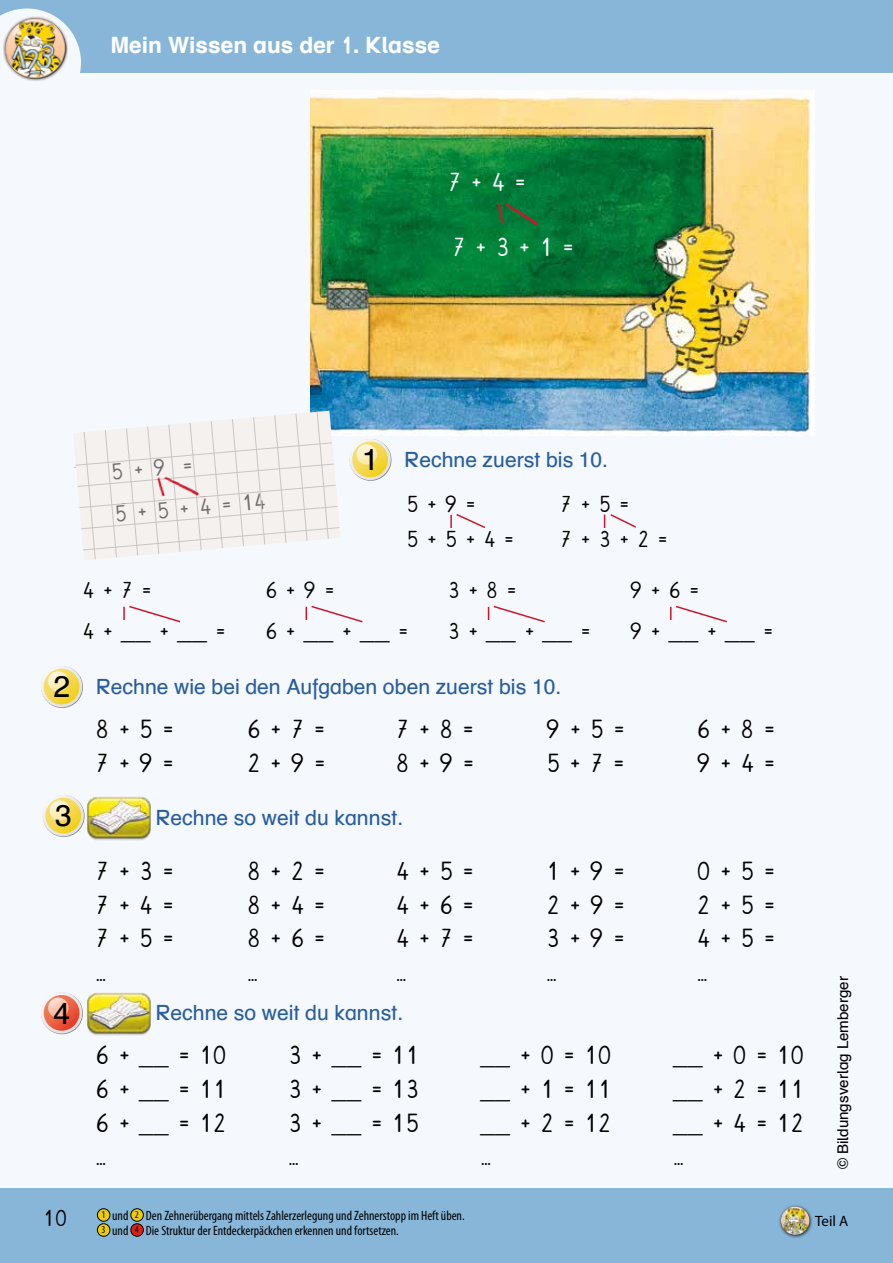
<style>
.page{position:relative;width:893px;height:1263px;background:#f5f8fc}
.page>*{position:absolute;margin:0;border:0;box-sizing:border-box;transform-origin:0 0}
.t1{font:30px "Schulbuch Nord OE Normal";color:#000}
.t2{font:27px "Schulbuch Nord OE Roman";color:#000}
.t3{font:25.5px/33.6px "Schuschri 95 0";color:#000;text-align:justify}
.t4{font:25.5px "Schuschri 95 0";color:#fff}
.t5{font:22.5px/41px "Schuschri 95 0";color:#000}
.t6{font:22.5px "Schulbuch Nord OE Bold";color:#fff}
.t7{font:22.5px/42.5px "Schuschri 95 0";color:#706f6f}
.t8{font:21px "Schulbuch Nord OE Roman";color:#295e9c}
.t9{font:15px "Schulbuch Nord OE Roman";color:#000}
.t10{font:15px "Myriad Pro";color:#000}
.t11{font:condensed 13.5px/15px "Myriad Pro";color:#000}
.s1{font-family:"Schuschri 95 0"}
.s2{font-family:"Century Gothic"}
.s3{font-family:"Schulbuch Nord OE Normal";font-size:30px;color:#000}
.s4{font-family:"Schulbuch Nord OE Roman";font-size:27px}
.s5{font-family:"Century Gothic";font-size:22.5px}
.s6{font-family:"Schuschri 95 0";font-size:22.5px}
.s7{font-size:10.5px}
</style>
<div class="page">
<div style="left:0;top:1188px;width:893px;height:75px;background:#87b6d9"></div>
<div style="left:0;top:0;width:893px;height:72px;background:#87b6d9"></div>
<svg style="left:0;top:9px;width:81px;height:64px"></svg>
<div style="left:3px;top:16px;width:67px;height:67px;background:#000;opacity:.75"></div>
<img style="left:5px;top:18px;width:62px;height:61px;border-radius:31px">
<div style="left:97px;top:1209px;width:13px;height:12px;background:#efcd00;border-radius:50%"></div>
<div style="left:97px;top:1208px;width:13px;height:13px;border:1px solid #000;border-radius:50%"></div>
<div style="left:131px;top:1209px;width:12px;height:12px;background:#efcd00;border-radius:50%"></div>
<div style="left:131px;top:1208px;width:13px;height:13px;border:1px solid #000;border-radius:50%"></div>
<div style="left:97px;top:1224px;width:13px;height:12px;background:#efcd00;border-radius:50%"></div>
<div style="left:97px;top:1223px;width:13px;height:13px;border:1px solid #000;border-radius:50%"></div>
<div style="left:131px;top:1224px;width:12px;height:12px;background:#e41e18;border-radius:50%"></div>
<div style="left:131px;top:1223px;width:13px;height:13px;border:1px solid #000;border-radius:50%"></div>
<div style="left:779px;top:1204px;width:34px;height:34px;background:#000;opacity:.75"></div>
<img style="left:781px;top:1206px;width:28px;height:29px;border-radius:14px">
<svg style="left:343px;top:36px;width:7px;height:18px"></svg>
<img style="left:310px;top:92px;width:500px;height:340px">
<img style="left:452px;top:201px;width:121px;height:25px">
<svg style="left:73px;top:410px;width:268px;height:150px"></svg>
<img style="left:112px;top:469px;width:123px;height:35px">
<svg style="left:450px;top:514px;width:35px;height:14px"></svg>
<svg style="left:604px;top:514px;width:32px;height:14px"></svg>
<svg style="left:123px;top:605px;width:58px;height:18px"></svg>
<svg style="left:306px;top:605px;width:57px;height:18px"></svg>
<svg style="left:488px;top:605px;width:57px;height:18px"></svg>
<svg style="left:670px;top:605px;width:57px;height:18px"></svg>
<svg style="left:350px;top:439px;width:41px;height:42px"></svg>
<svg style="left:349px;top:439px;width:42px;height:41px"></svg>
<svg style="left:352px;top:442px;width:36px;height:35px"></svg>
<svg style="left:357px;top:444px;width:20px;height:21px"></svg>
<svg style="left:41px;top:992px;width:42px;height:42px"></svg>
<svg style="left:41px;top:992px;width:41px;height:41px"></svg>
<svg style="left:44px;top:995px;width:35px;height:36px"></svg>
<svg style="left:48px;top:998px;width:21px;height:20px"></svg>
<img style="left:87px;top:796px;width:64px;height:44px">
<svg style="left:41px;top:666px;width:42px;height:42px"></svg>
<svg style="left:41px;top:666px;width:41px;height:41px"></svg>
<svg style="left:44px;top:669px;width:35px;height:35px"></svg>
<svg style="left:48px;top:671px;width:21px;height:21px"></svg>
<svg style="left:43px;top:795px;width:42px;height:42px"></svg>
<svg style="left:43px;top:795px;width:41px;height:41px"></svg>
<svg style="left:45px;top:798px;width:36px;height:35px"></svg>
<svg style="left:50px;top:800px;width:20px;height:21px"></svg>
<img style="left:87px;top:992px;width:64px;height:44px">
<p class="t6" style="left:111px;top:37px;width:331px">Mein Wissen aus der <span class="s1">1</span>. Klasse</p>
<p class="t4" style="left:447px;top:169px;width:81px">7 + 4 =</p>
<p class="t4" style="left:452px;top:235px;width:125px">7 + 3 + 1 =</p>
<p class="t7" style="left:109px;top:453px;width:153px;rotate:-5deg">5+<span class="s2">9</span> =<br>5+5+4=14</p>
<p class="t8" style="left:362px;top:452px;width:248px"><span class="s3">1</span> Rechne zuerst bis 10.</p>
<p class="t5" style="left:406px;top:488px;width:110px;line-height:35.5px">5 + <span class="s2">9</span> =<br>5 + 5 + 4 =</p>
<p class="t5" style="left:560px;top:488px;width:110px;line-height:35.5px">7 + 5 =<br>7 + 3 + 2 =</p>
<p class="t5" style="left:82px;top:572px;width:146px">4 + 7 =<br>4 + <span class="s4">__</span> + <span class="s4">__</span> =</p>
<p class="t5" style="left:265px;top:572px;width:146px">6 + <span class="s2">9</span> =<br>6 + <span class="s4">__</span> + <span class="s4">__</span> =</p>
<p class="t5" style="left:447px;top:572px;width:146px">3 + 8 =<br>3 + <span class="s4">__</span> + <span class="s4">__</span> =</p>
<p class="t5" style="left:630px;top:572px;width:72px"><span class="s2">9</span> + 6 =</p>
<p class="t2" style="left:630px;top:620px;width:146px"><span class="s5">9</span> <span class="s6">+</span> __ <span class="s6">+</span> __ <span class="s6">=</span></p>
<p class="t8" style="left:54px;top:679px;width:509px"><span class="s3">2</span> Rechne wie bei den Aufgaben oben zuerst bis 10.</p>
<p class="t3" style="left:95px;top:715px;width:81px">8 + 5 =</p>
<p class="t3" style="left:247px;top:715px;width:81px">6 + 7 =</p>
<p class="t3" style="left:395px;top:715px;width:81px">7 + 8 =</p>
<p class="t3" style="left:546px;top:715px;width:81px"><span class="s2">9</span> + 5 =</p>
<p class="t3" style="left:697px;top:715px;width:81px">6 + 8 =</p>
<p class="t3" style="left:95px;top:749px;width:81px">7 + <span class="s2">9</span> =</p>
<p class="t3" style="left:247px;top:749px;width:81px">2 + <span class="s2">9</span> =</p>
<p class="t3" style="left:395px;top:749px;width:81px">8 + <span class="s2">9</span> =</p>
<p class="t3" style="left:546px;top:749px;width:81px">5 + 7 =</p>
<p class="t3" style="left:696px;top:749px;width:81px"><span class="s2">9</span> + 4 =</p>
<p class="t1" style="left:55px;top:805px;width:18px">3</p>
<p class="t8" style="left:155px;top:810px;width:249px">Rechne so weit du kannst.</p>
<p class="t3" style="left:95px;top:856px;width:81px">7 + 3 =</p>
<p class="t3" style="left:247px;top:856px;width:81px">8 + 2 =</p>
<p class="t3" style="left:395px;top:856px;width:81px">4 + 5 =</p>
<p class="t3" style="left:546px;top:856px;width:81px">1 + <span class="s2">9</span> =</p>
<p class="t3" style="left:697px;top:856px;width:81px">0 + 5 =</p>
<p class="t3" style="left:95px;top:890px;width:81px">7 + 4 =</p>
<p class="t3" style="left:95px;top:924px;width:81px">7 + 5 =</p>
<p class="t3" style="left:95px;top:957px;width:12px">…</p>
<p class="t3" style="left:247px;top:890px;width:81px">8 + 4 = 8 + 6 = …</p>
<p class="t3" style="left:395px;top:890px;width:81px">4 + 6 = 4 + 7 = …</p>
<p class="t3" style="left:546px;top:890px;width:81px">2 + <span class="s2">9</span> =</p>
<p class="t3" style="left:546px;top:924px;width:81px">3 + <span class="s2">9</span> =</p>
<p class="t3" style="left:546px;top:957px;width:12px">…</p>
<p class="t1" style="left:54px;top:1002px;width:18px">4</p>
<p class="t8" style="left:155px;top:1005px;width:249px">Rechne so weit du kannst.</p>
<p class="t3" style="left:95px;top:1041px;width:133px">6 + <span class="s4">__</span> = 10</p>
<p class="t3" style="left:95px;top:1075px;width:133px">6 + <span class="s4">__</span> = 11</p>
<p class="t3" style="left:95px;top:1108px;width:133px">6 + <span class="s4">__</span> = 12</p>
<p class="t3" style="left:95px;top:1142px;width:12px">…</p>
<p class="t3" style="left:288px;top:1041px;width:133px">3 + <span class="s4">__</span> = 11<br>3 + <span class="s4">__</span> = 13<br>3 + <span class="s4">__</span> = 15 …</p>
<p class="t3" style="left:480px;top:1041px;width:133px"><span class="s4">__</span> + 0 = 10 <span class="s4">__</span> + 1 = 11 <span class="s4">__</span> + 2 = 12 …</p>
<p class="t3" style="left:696px;top:890px;width:81px">2 + 5 = 4 + 5 = …</p>
<p class="t3" style="left:673px;top:1041px;width:133px"><span class="s4">__</span> + 0 = 10</p>
<p class="t3" style="left:673px;top:1075px;width:133px"><span class="s4">__</span> + 2 = 11</p>
<p class="t3" style="left:673px;top:1108px;width:133px"><span class="s4">__</span> + 4 = 12</p>
<p class="t3" style="left:673px;top:1142px;width:12px">…</p>
<p class="t9" style="left:837px;top:1169px;width:195px;rotate:-90deg">© Bildungsverlag Lemberger</p>
<p class="t5" style="left:43px;top:1200px;width:26px">10</p>
<p class="t11" style="left:101px;top:1208px;width:365px"><span class="s7">1</span> und <span class="s7">2</span> Den Zehnerübergang mittels Zahlerzerlegung und Zehnerstopp im Heft üben.<br><span class="s7">3</span> und <span class="s7">4</span> Die Struktur der Entdeckerpäckchen erkennen und fortsetzen.</p>
<p class="t10" style="left:815px;top:1213px;width:35px">Teil A</p>
</div>
